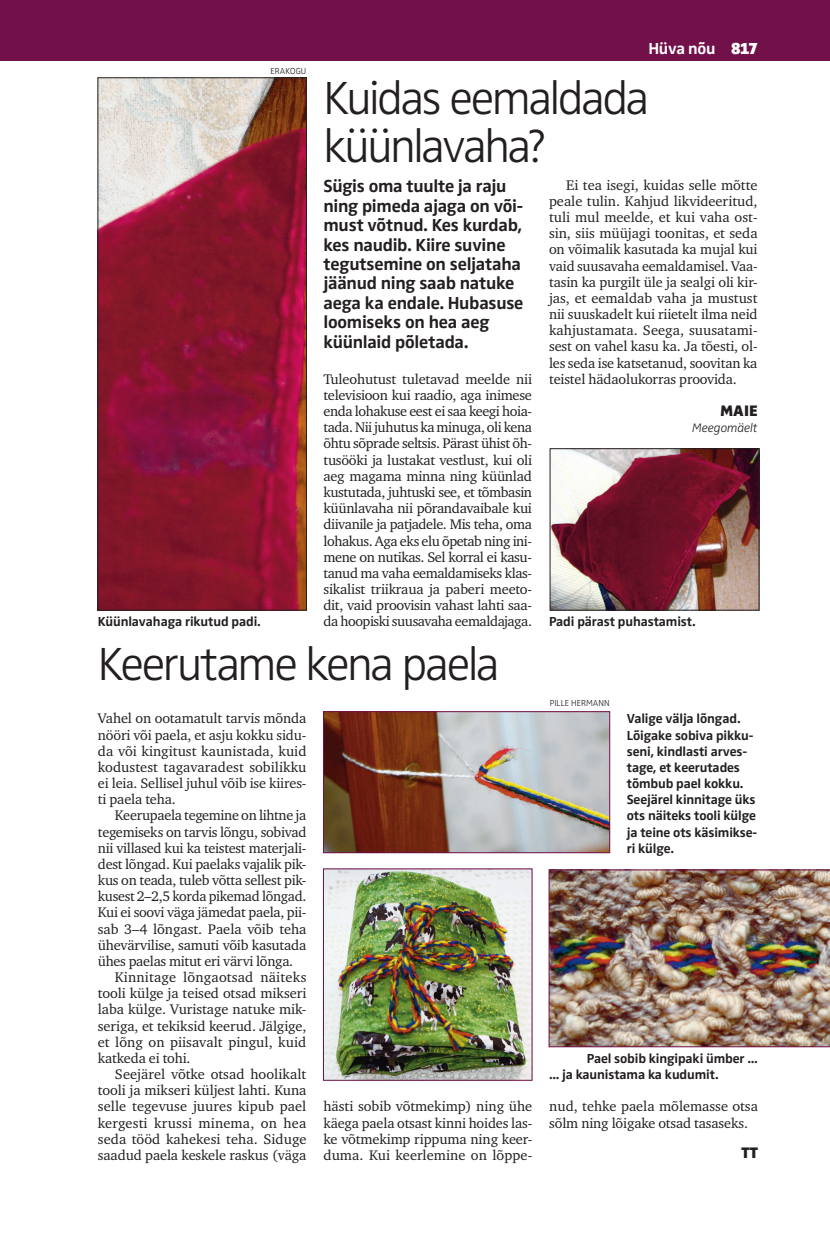
<style>
.page{position:relative;width:830px;height:1234px;background:#fff}
.page>*{position:absolute;margin:0;border:0;box-sizing:border-box;transform-origin:0 0}
.t1{font:300 48px/48px "Zwo Pro";letter-spacing:-.055em;color:#231f20}
.t2{font:700 18px/19.5px "Zwo Pro";letter-spacing:-.015em;color:#231f20}
.t3{font:700 16.5px "Zwo Pro";letter-spacing:-.02em;color:#fff}
.t4{font:900 15.75px "Zwo Pro";color:#231f20}
.t5{font:14.25px/16.2px "Charter ITC";letter-spacing:-.01em;color:#231f20;text-align:justify}
.t6{font:14.25px "Charter ITC";letter-spacing:.015em;color:#231f20}
.t7{font:14.25px "Charter ITC";letter-spacing:.01em;color:#231f20}
.t8{font:700 13.5px/16.2px "Zwo Pro";letter-spacing:-.01em;color:#231f20}
.t9{font:italic 300 12.75px "Zwo Pro";letter-spacing:-.01em;color:#231f20}
.t10{font:300 9px "Zwo Pro";color:#231f20}
.s1{font-weight:900}
</style>
<div class="page">
<div style="left:0;top:0;width:829px;height:60px;background:#711049"></div>
<img style="left:100px;top:80px;width:204px;height:528px">
<img style="left:551px;top:450px;width:205px;height:158px">
<div style="left:549px;top:448px;width:209px;height:162px;border:1px solid #231f20"></div>
<img style="left:325px;top:713px;width:282px;height:137px">
<div style="left:323px;top:711px;width:286px;height:141px;border:1px solid #711049"></div>
<img style="left:325px;top:870px;width:205px;height:208px">
<img style="left:548px;top:869px;width:281px;height:177px">
<p class="t10" style="left:270px;top:66px;width:37px">ERAKOGU</p>
<p class="t3" style="left:648px;top:39px;width:111px">Hüva nõu <span class="s1">817</span></p>
<h1 class="t1" style="left:323px;top:75px;width:327px">Kuidas eemaldada küünlavaha?</h1>
<p class="t2" style="left:323px;top:177px;width:201px">Sügis oma tuulte ja raju ning pimeda ajaga on või&shy;must võtnud. Kes kurdab, kes naudib. Kiire suvine tegutsemine on seljataha jäänud ning saab natuke aega ka endale. Hubasuse loomiseks on hea aeg küünlaid põletada.</p>
<p class="t5" style="left:323px;top:371px;width:210px">Tuleohutust tuletavad meelde nii televisioon kui raadio, aga inimese enda lohakuse eest ei saa keegi hoia&shy;tada. Nii juhutus ka minuga, oli kena õhtu sõprade seltsis. Pärast ühist õh&shy;tusööki ja lustakat vestlust, kui oli aeg magama minna ning küünlad kustutada, juhtuski see, et tõmbasin küünlavaha nii põrandavaibale kui diivanile ja patjadele. Mis teha, oma lohakus. Aga eks elu õpetab ning ini&shy;mene on nutikas. Sel korral ei kasu&shy;tanud ma vaha eemaldamiseks klas&shy;sikalist triikraua ja paberi meeto&shy;dit, vaid proovisin vahast lahti saa&shy;da hoopiski suusavaha eemaldajaga.</p>
<p class="t5" style="left:548px;top:177px;width:210px;text-indent:17px">Ei tea isegi, kuidas selle mõtte peale tulin. Kahjud likvideeritud, tuli mul meelde, et kui vaha ost&shy;sin, siis müüjagi toonitas, et seda on võimalik kasutada ka mujal kui vaid suusavaha eemaldamisel. Vaa&shy;tasin ka purgilt üle ja sealgi oli kir&shy;jas, et eemaldab vaha ja mustust nii suuskadelt kui riietelt ilma neid kahjustamata. Seega, suusatami&shy;sest on vahel kasu ka. Ja tõesti, ol&shy;les seda ise katsetanud, soovitan ka teistel hädaolukorras proovida.</p>
<p class="t4" style="left:719px;top:401px;width:39px">Maie</p>
<p class="t9" style="left:691px;top:420px;width:67px">Meegomäelt</p>
<p class="t8" style="left:98px;top:614px;width:164px">Küünlavahaga rikutud padi.</p>
<p class="t8" style="left:549px;top:614px;width:148px">Padi pärast puhastamist.</p>
<h1 class="t1" style="left:98px;top:641px;width:403px">Keerutame kena paela</h1>
<p class="t10" style="left:549px;top:697px;width:61px">PILLE HERMANN</p>
<p class="t5" style="left:98px;top:710px;width:210px">Vahel on ootamatult tarvis mõnda nööri või paela, et asju kokku sidu&shy;da või kingitust kaunistada, kuid kodustest tagavaradest sobilikku ei leia. Sellisel juhul võib ise kiires&shy;ti paela teha.</p>
<p class="t5" style="left:115px;top:807px;width:193px">Keerupaela tegemine on lihtne ja</p>
<p class="t5" style="left:98px;top:823px;width:210px">tegemiseks on tarvis lõngu, sobivad</p>
<p class="t5" style="left:98px;top:839px;width:210px">nii villased kui ka teistest materjali-</p>
<p class="t5" style="left:98px;top:855px;width:210px">dest lõngad. Kui paelaks vajalik pik-</p>
<p class="t5" style="left:98px;top:871px;width:210px">kus on teada, tuleb võtta sellest pik-</p>
<p class="t5" style="left:98px;top:888px;width:210px">kusest 2–2,5 korda pikemad lõngad.</p>
<p class="t5" style="left:98px;top:904px;width:210px">Kui ei soovi väga jämedat paela, pii-</p>
<p class="t5" style="left:98px;top:920px;width:210px">sab 3–4 lõngast. Paela võib teha</p>
<p class="t5" style="left:98px;top:936px;width:210px">ühevärvilise, samuti võib kasutada</p>
<p class="t5" style="left:98px;top:952px;width:197px">ühes paelas mitut eri värvi lõnga.</p>
<p class="t6" style="left:115px;top:968px;width:193px">Kinnitage lõngaotsad näiteks</p>
<p class="t5" style="left:98px;top:985px;width:210px">tooli külge ja teised otsad mikseri</p>
<p class="t5" style="left:98px;top:1001px;width:210px">laba külge. Vuristage natuke mik-</p>
<p class="t5" style="left:98px;top:1017px;width:210px">seriga, et tekiksid keerud. Jälgige,</p>
<p class="t5" style="left:98px;top:1033px;width:210px">et lõng on piisavalt pingul, kuid</p>
<p class="t5" style="left:98px;top:1049px;width:94px">katkeda ei tohi.</p>
<p class="t5" style="left:115px;top:1065px;width:193px">Seejärel võtke otsad hoolikalt</p>
<p class="t5" style="left:98px;top:1081px;width:210px">tooli ja mikseri küljest lahti. Kuna</p>
<p class="t5" style="left:98px;top:1098px;width:210px">selle tegevuse juures kipub pael</p>
<p class="t7" style="left:98px;top:1113px;width:210px">kergesti krussi minema, on hea</p>
<p class="t5" style="left:98px;top:1130px;width:210px">seda tööd kahekesi teha. Siduge</p>
<p class="t5" style="left:98px;top:1146px;width:210px">saadud paela keskele raskus (väga</p>
<p class="t8" style="left:626px;top:710px;width:132px">Valige välja lõngad.<br>Lõigake sobiva pikku&shy;seni, kindlasti arves&shy;tage, et keerutades tõmbub pael kokku.<br>Seejärel kinnitage üks ots näiteks tooli külge ja teine ots käsimikse&shy;ri külge.</p>
<p class="t8" style="left:549px;top:1050px;width:210px;text-indent:38px">Pael sobib kingipaki ümber ... ... ja kaunistama ka kudumit.</p>
<p class="t5" style="left:323px;top:1098px;width:210px">hästi sobib võtmekimp) ning ühe käega paela otsast kinni hoides las&shy;ke võtmekimp rippuma ning keer&shy;duma. Kui keerlemine on lõppe-</p>
<p class="t5" style="left:549px;top:1098px;width:210px">nud, tehke paela mõlemasse otsa sõlm ning lõigake otsad tasaseks.</p>
<p class="t4" style="left:741px;top:1143px;width:18px">TT</p>
</div>
